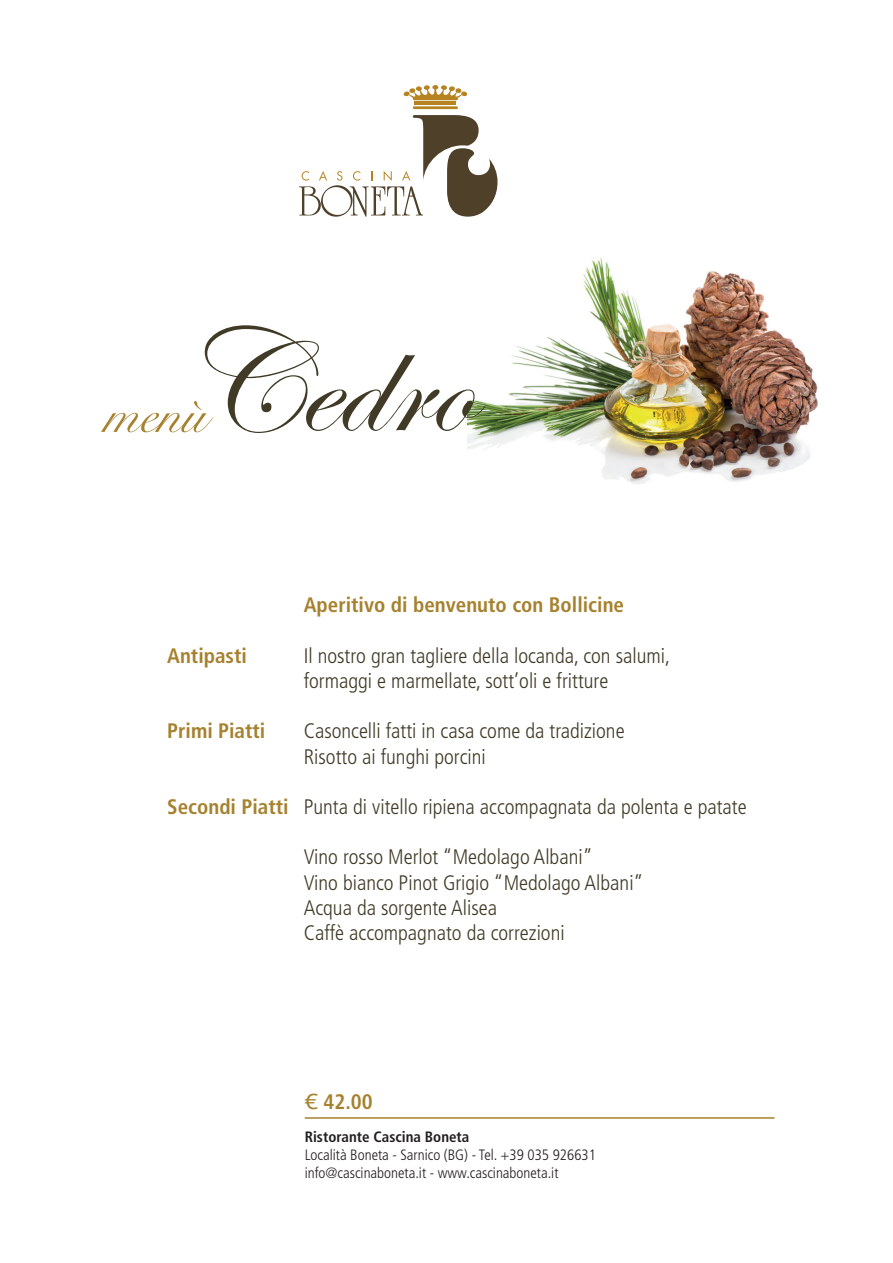
<style>
.page{position:relative;width:893px;height:1263px;background:#fff}
.page>*{position:absolute;margin:0;border:0;box-sizing:border-box;transform-origin:0 0}
.t1{font:150px "Edwardian Script ITC";color:#403a26}
.t2{font:54px "Snell Roundhand";color:#a6812e}
.t3{font:300 condensed 21px "Frutiger";color:#403a26}
.t4{font:700 condensed 21px "Frutiger";color:#a6812e}
.t5{font:300 condensed 15px "Frutiger";color:#231f20}
.t6{font:700 condensed 15px "Frutiger";color:#231f20}
.s1{font-weight:700;color:#a6812e}
.s2{font-family:"Lucida Grande";font-weight:400;font-stretch:normal}
</style>
<div class="page">
<img style="left:468px;top:257px;width:350px;height:227px">
<hr style="left:305px;top:1117px;width:469px;height:2px;background:#a6812e">
<svg style="left:299px;top:115px;width:198px;height:102px"></svg>
<hr style="left:413px;top:106px;width:45px;height:3px;background:#b68322">
<hr style="left:415px;top:102px;width:41px;height:3px;background:#b68322">
<svg style="left:403px;top:85px;width:64px;height:15px"></svg>
<p class="t1" style="left:179px;top:302px;width:295px">Cedro</p>
<p class="t2" style="left:104px;top:371px;width:103px">menù</p>
<p class="t4" style="left:304px;top:593px;width:322px">Aperitivo di benvenuto con Bollicine</p>
<p class="t4" style="left:167px;top:643px;width:81px">Antipasti</p>
<p class="t3" style="left:304px;top:644px;width:368px">Il nostro gran tagliere della locanda, con salumi,</p>
<p class="t3" style="left:304px;top:669px;width:306px">formaggi e marmellate, sott’oli e fritture</p>
<p class="t4" style="left:167px;top:719px;width:100px">Primi Piatti</p>
<p class="t3" style="left:304px;top:719px;width:322px">Casoncelli fatti in casa come da tradizione</p>
<p class="t3" style="left:304px;top:744px;width:184px">Risotto ai funghi porcini</p>
<p class="t3" style="left:167px;top:795px;width:581px"><span class="s1">Secondi Piatti</span> Punta di vitello ripiena accompagnata da polenta e patate</p>
<p class="t3" style="left:304px;top:845px;width:290px">Vino rosso Merlot “Medolago Albani”</p>
<p class="t3" style="left:304px;top:870px;width:341px">Vino bianco Pinot Grigio “Medolago Albani”</p>
<p class="t3" style="left:304px;top:896px;width:195px">Acqua da sorgente Alisea</p>
<p class="t3" style="left:304px;top:921px;width:262px">Caffè accompagnato da correzioni</p>
<p class="t4" style="left:305px;top:1089px;width:69px"><span class="s2">€</span> 42.00</p>
<p class="t6" style="left:305px;top:1128px;width:166px">Ristorante Cascina Boneta</p>
<p class="t5" style="left:305px;top:1146px;width:293px">Località Boneta - Sarnico (BG) - Tel. +39 035 926631</p>
<p class="t5" style="left:305px;top:1164px;width:255px">info@cascinaboneta.it - www.cascinaboneta.it</p>
</div>
